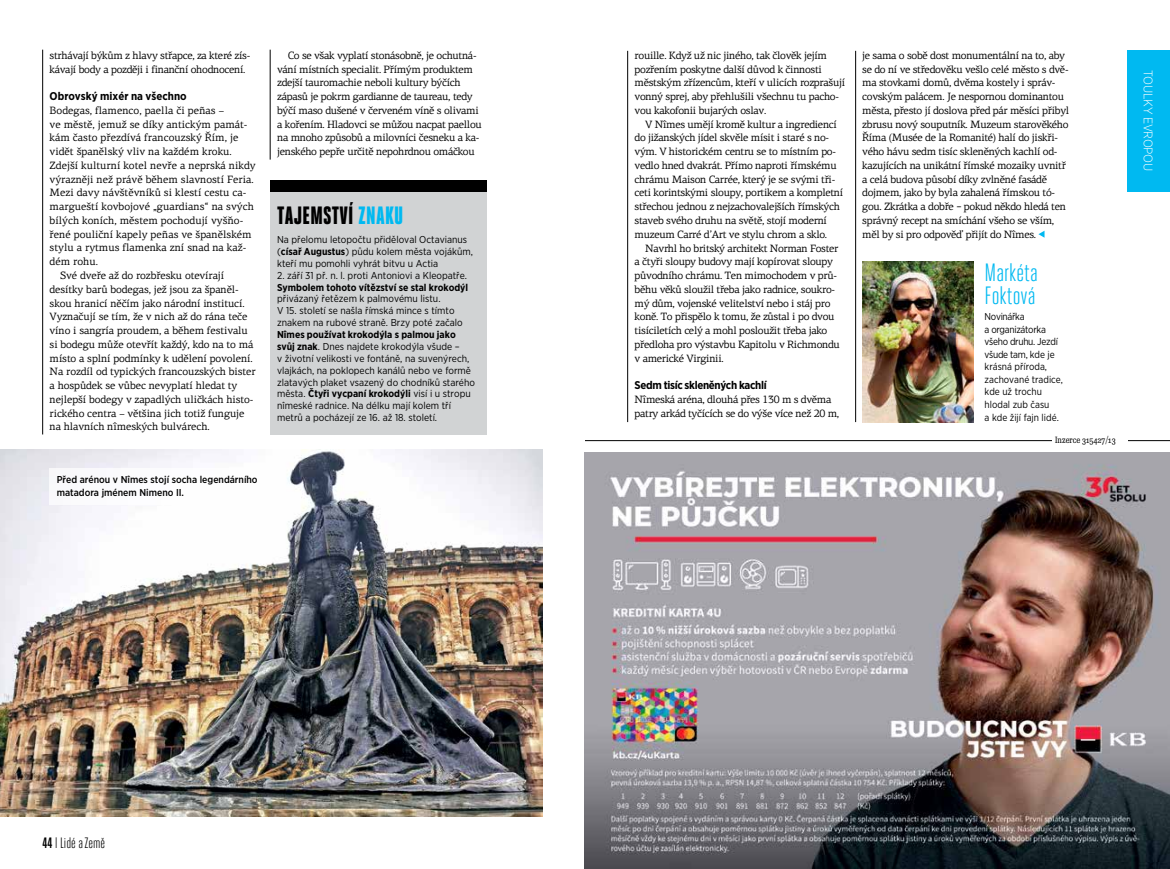
<style>
.page{position:relative;width:1170px;height:869px;background:#fff}
.page>*{position:absolute;margin:0;border:0;box-sizing:border-box;transform-origin:0 0}
.t1{font:900 25px "Heroic Condensed";letter-spacing:.01em;color:#000}
.t2{font:25px/23.8px "Heroic Condensed";color:#00b9f1}
.t3{font:15px "Heroic Condensed";color:#000}
.t4{font:300 12.5px "Gotham Narrow";letter-spacing:-.02em;color:#fff}
.t5{font:700 11.25px "Gotham Narrow";letter-spacing:-.03em;color:#000}
.t6{font:700 11.25px "Gotham Narrow";color:#000}
.t7{font:10.62px/13.8px "PF Centro Serif Pro";letter-spacing:-.03em;color:#000}
.t8{font:10.62px "PF Centro Serif Pro";letter-spacing:-.01em;color:#000}
.t9{font:10.62px "PF Centro Serif Pro";color:#000}
.t10{font:10px/11.9px "Gotham Narrow";color:#000}
.t11{font:500 10px/12.5px "Gotham Narrow";color:#000}
.t12{font:700 10px "Gotham Narrow";color:#000}
.t13{font:8.75px "Re Public Std Cond";color:#000}
.s1{color:#00b9f1}
.s2{font-weight:700}
.s3{font-family:"Gotham Narrow"}
</style>
<div class="page">
<div style="left:1127px;top:50px;width:42px;height:141px;background:#00b9f1"></div>
<svg style="left:1038px;top:231px;width:6px;height:6px"></svg>
<hr style="left:42px;top:50px;width:1px;height:384px;background:#000">
<hr style="left:270px;top:50px;width:1px;height:109px;background:#000">
<hr style="left:627px;top:51px;width:1px;height:371px;background:#000">
<hr style="left:855px;top:51px;width:1px;height:371px;background:#000">
<img style="left:0;top:449px;width:542px;height:367px">
<hr style="left:585px;top:440px;width:584px;height:1px;background:#000">
<div style="left:1051px;top:430px;width:76px;height:18px;background:#fff"></div>
<div style="left:50px;top:468px;width:220px;height:37px;background:#fff"></div>
<img style="left:585px;top:452px;width:584px;height:416px">
<div style="left:270px;top:192px;width:216px;height:242px;background:#d1d3d4"></div>
<div style="left:270px;top:180px;width:216px;height:12px;background:#000"></div>
<img style="left:862px;top:262px;width:111px;height:160px">
<p class="t7" style="left:50px;top:48px;width:202px">strhávají býkům z hlavy střapce, za které zís&shy;kávají body a později i finanční ohodnocení.</p>
<p class="t6" style="left:50px;top:89px;width:138px">Obrovský mixér na všechno</p>
<p class="t9" style="left:50px;top:104px;width:176px">Bodegas, flamenco, paella či peñas –</p>
<p class="t9" style="left:50px;top:118px;width:199px">ve městě, jemuž se díky antickým památ-</p>
<p class="t9" style="left:50px;top:131px;width:190px">kám často přezdívá francouzský Řím, je</p>
<p class="t9" style="left:50px;top:145px;width:184px">vidět španělský vliv na každém kroku.</p>
<p class="t9" style="left:50px;top:159px;width:207px">Zdejší kulturní kotel nevře a neprská nikdy</p>
<p class="t9" style="left:50px;top:173px;width:205px">výrazněji než právě během slavností Feria.</p>
<p class="t9" style="left:50px;top:186px;width:198px">Mezi davy návštěvníků si klestí cestu ca-</p>
<p class="t9" style="left:50px;top:200px;width:206px">margueští kovbojové „guardians“ na svých</p>
<p class="t9" style="left:50px;top:214px;width:195px">bílých koních, městem pochodují vyšňo-</p>
<p class="t9" style="left:50px;top:228px;width:204px">řené pouliční kapely peñas ve španělském</p>
<p class="t9" style="left:50px;top:241px;width:198px">stylu a rytmus flamenka zní snad na kaž-</p>
<p class="t7" style="left:50px;top:255px;width:50px">dém rohu.</p>
<p class="t8" style="left:60px;top:269px;width:165px">Své dveře až do rozbřesku otevírají</p>
<p class="t8" style="left:50px;top:283px;width:191px">desítky barů bodegas, jež jsou za španěl-</p>
<p class="t8" style="left:50px;top:296px;width:196px">skou hranicí něčím jako národní institucí.</p>
<p class="t8" style="left:50px;top:310px;width:199px">Vyznačují se tím, že v nich až do rána teče</p>
<p class="t8" style="left:50px;top:324px;width:200px">víno i sangría proudem, a během festivalu</p>
<p class="t8" style="left:50px;top:338px;width:205px">si bodegu může otevřít každý, kdo na to má</p>
<p class="t8" style="left:50px;top:351px;width:205px">místo a splní podmínky k udělení povolení.</p>
<p class="t8" style="left:50px;top:365px;width:208px">Na rozdíl od typických francouzských bister</p>
<p class="t8" style="left:50px;top:379px;width:189px">a hospůdek se vůbec nevyplatí hledat ty</p>
<p class="t8" style="left:50px;top:392px;width:205px">nejlepší bodegy v zapadlých uličkách histo-</p>
<p class="t8" style="left:50px;top:406px;width:196px">rického centra – většina jich totiž funguje</p>
<p class="t8" style="left:50px;top:420px;width:162px">na hlavních nîmeských bulvárech.</p>
<p class="t11" style="left:57px;top:473px;width:202px">Před arénou v Nîmes stojí socha legendárního matadora jménem Nimeno II.</p>
<p class="t7" style="left:277px;top:48px;width:206px;text-indent:11px">Co se však vyplatí stonásobně, je ochutná&shy;vání místních specialit. Přímým produktem zdejší tauromachie neboli kultury býčích zápasů je pokrm gardianne de taureau, tedy býčí maso dušené v červeném víně s olivami a kořením. Hladovci se můžou nacpat paellou na mnoho způsobů a milovníci česneku a ka&shy;jenského pepře určitě nepohrdnou omáčkou</p>
<p class="t7" style="left:634px;top:48px;width:212px">rouille. Když už nic jiného, tak člověk jejím pozřením poskytne další důvod k činnosti městským zřízencům, kteří v ulicích rozprašují vonný sprej, aby přehlušili všechnu tu pacho&shy;vou kakofonii bujarých oslav.</p>
<p class="t7" style="left:634px;top:117px;width:210px;text-indent:11px">V Nîmes umějí kromě kultur a ingrediencí do jižanských jídel skvěle mísit i staré s no&shy;vým. V historickém centru se to místním po&shy;vedlo hned dvakrát. Přímo naproti římskému chrámu Maison Carrée, který je se svými tři&shy;ceti korintskými sloupy, portikem a kompletní střechou jednou z nejzachovalejších římských staveb svého druhu na světě, stojí moderní muzeum Carré d’Art ve stylu chrom a sklo.</p>
<p class="t7" style="left:634px;top:241px;width:207px;text-indent:11px">Navrhl ho britský architekt Norman Foster a čtyři sloupy budovy mají kopírovat sloupy původního chrámu. Ten mimochodem v prů&shy;běhu věků sloužil třeba jako radnice, soukro&shy;mý dům, vojenské velitelství nebo i stáj pro koně. To přispělo k tomu, že zůstal i po dvou tisíciletích celý a mohl posloužit třeba jako předloha pro výstavbu Kapitolu v Richmondu v americké Virginii.</p>
<p class="t5" style="left:634px;top:378px;width:134px">Sedm tisíc skleněných kachlí</p>
<p class="t7" style="left:634px;top:392px;width:206px">Nîmeská aréna, dlouhá přes 130 m s dvěma patry arkád tyčících se do výše více než 20 m,</p>
<h1 class="t1" style="left:277px;top:202px;width:128px">TAJEMSTVÍ <span class="s1">ZNAKU</span></h1>
<p class="t10" style="left:277px;top:233px;width:197px">Na přelomu letopočtu přiděloval Octavianus (<span class="s2">císař Augustus</span>) půdu kolem města vojákům, kteří mu pomohli vyhrát bitvu u Actia</p>
<p class="t10" style="left:277px;top:269px;width:191px">2. září 31 př. n. l. proti Antoniovi a Kleopatře.</p>
<p class="t12" style="left:277px;top:280px;width:193px">Symbolem tohoto vítězství se stal krokodýl</p>
<p class="t10" style="left:277px;top:292px;width:187px">přivázaný řetězem k palmovému listu.<br>V 15. století se našla římská mince s tímto znakem na rubové straně. Brzy poté začalo</p>
<p class="t10" style="left:277px;top:328px;width:199px"><span class="s2">Nîmes používat krokodýla s palmou jako svůj znak</span>. Dnes najdete krokodýla všude –<br>v životní velikosti ve fontáně, na suvenýrech, vlajkách, na poklopech kanálů nebo ve formě zlatavých plaket vsazený do chodníků starého města. <span class="s2">Čtyři vycpaní krokodýli</span> visí i u stropu nîmeské radnice. Na délku mají kolem tří metrů a pocházejí ze 16. až 18. století.</p>
<p class="t7" style="left:862px;top:48px;width:209px">je sama o sobě dost monumentální na to, aby se do ní ve středověku vešlo celé město s dvě&shy;ma stovkami domů, dvěma kostely i správ&shy;covským palácem. Je nespornou dominantou města, přesto jí doslova před pár měsíci přibyl zbrusu nový souputník. Muzeum starověkého Říma (Musée de la Romanité) halí do jiskři&shy;vého hávu sedm tisíc skleněných kachlí od&shy;kazujících na unikátní římské mozaiky uvnitř a celá budova působí díky zvlněné fasádě dojmem, jako by byla zahalená římskou tó&shy;gou. Zkrátka a dobře <span class="s3">–</span> pokud někdo hledá ten správný recept na smíchání všeho se vším, měl by si pro odpověď přijít do Nîmes.</p>
<h1 class="t2" style="left:984px;top:260px;width:55px">Markéta<br>Foktová</h1>
<p class="t10" style="left:984px;top:310px;width:80px;line-height:12.5px">Novinářka<br>a organizátorka všeho druhu. Jezdí všude tam, kde je krásná příroda, zachované tradice, kde už trochu hlodal zub času<br>a kde žijí fajn lidé.</p>
<p class="t13" style="left:1055px;top:434px;width:62px">Inzerce 315427/13</p>
<p class="t4" style="left:1155px;top:70px;width:103px;rotate:90deg">TOULKY EVROPOU</p>
<h2 class="t3" style="left:43px;top:834px;width:64px"><span class="s2">44</span> l Lidé a Země</h2>
</div>
